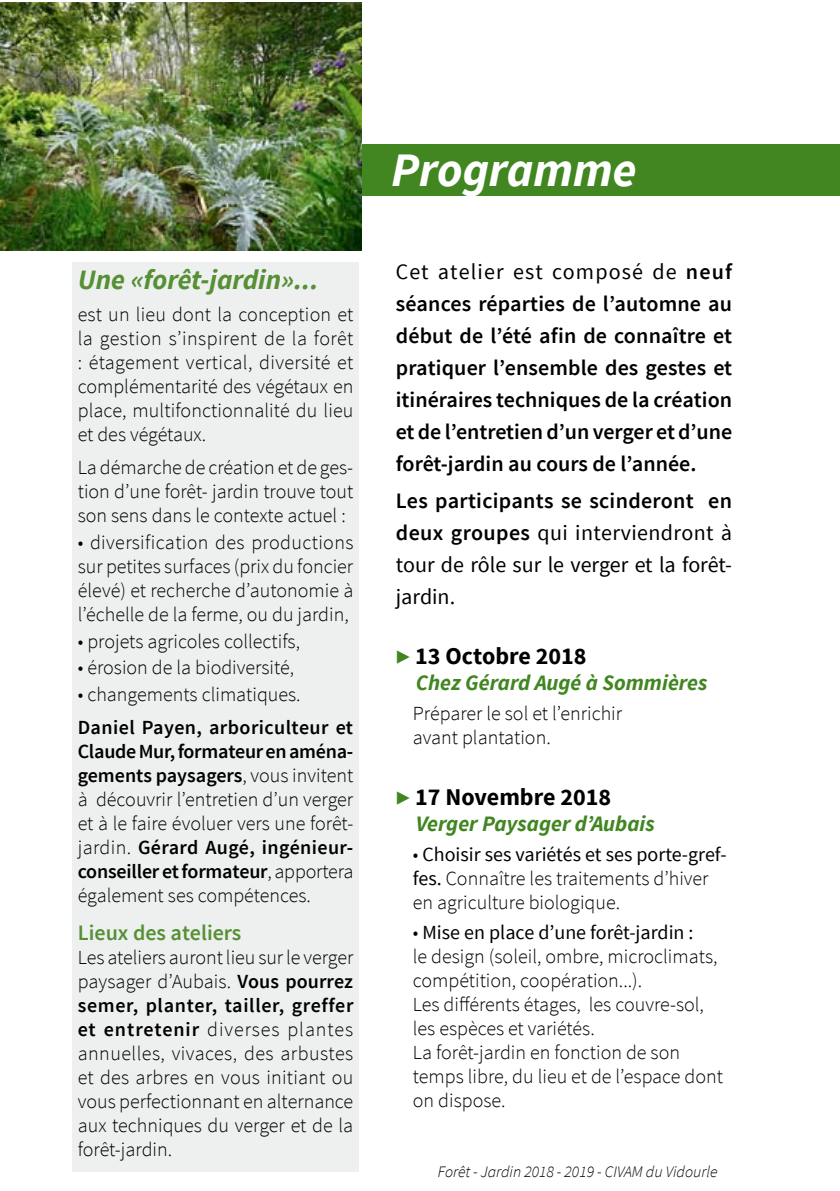
<style>
.page{position:relative;width:840px;height:1191px;background:#fff}
.page>*{position:absolute;margin:0;border:0;box-sizing:border-box;transform-origin:0 0}
.t1{font:italic 700 48px "Source Sans Pro";color:#fff}
.t2{font:italic 700 28px "Source Sans Pro";color:#569035}
.t3{font:700 24px "Source Sans Pro";color:#000}
.t4{font:600 22px/32px "Source Sans Pro";color:#000;text-align:justify}
.t5{font:22px/32px "Source Sans Pro";color:#000;text-align:justify}
.t6{font:italic 700 22px "Source Sans Pro";color:#418621}
.t7{font:600 22px "Source Sans Pro";color:#569035}
.t8{font:300 20px/24px "Source Sans Pro";color:#000;text-align:justify}
.t9{font:italic 300 16px "Source Sans Pro";color:#000}
.s1{font-weight:600}
.s2{font-weight:400}
.s3{color:#418621}
</style>
<div class="page">
<div style="left:72px;top:262px;width:287px;height:909px;background:#eeefef"></div>
<div style="left:357px;top:144px;width:482px;height:51px;background:#418621"></div>
<img style="left:0;top:2px;width:361px;height:248px">
<h2 class="t2" style="left:78px;top:261px;width:242px">Une «forêt-jardin»...</h2>
<p class="t8" style="left:78px;top:303px;width:277px">est un lieu dont la conception et la gestion s’inspirent de la forêt : étagement vertical, diversité et complémentarité des végétaux en place, multifonctionnalité du lieu et des végétaux.</p>
<p class="t8" style="left:78px;top:455px;width:277px">La démarche de création et de ges&shy;tion d’une forêt- jardin trouve tout son sens dans le contexte actuel :</p>
<p class="t8" style="left:78px;top:530px;width:277px">• diversification des productions sur petites surfaces (prix du foncier élevé) et recherche d’autonomie à l’échelle de la ferme, ou du jardin,</p>
<p class="t8" style="left:78px;top:629px;width:224px">• projets agricoles collectifs,</p>
<p class="t8" style="left:78px;top:656px;width:218px">• érosion de la biodiversité,</p>
<p class="t8" style="left:78px;top:682px;width:224px">• changements climatiques.</p>
<p class="t8" style="left:78px;top:715px;width:277px"><span class="s1">Daniel Payen, arboriculteur et Claude Mur, formateur en aména&shy;gements paysagers</span>, vous invitent à découvrir l’entretien d’un verger et à le faire évoluer vers une forêt&shy;jardin. <span class="s1">Gérard Augé, ingénieur&shy;conseiller et formateur</span>, apportera également ses compétences.</p>
<p class="t7" style="left:78px;top:918px;width:165px">Lieux des ateliers</p>
<p class="t8" style="left:78px;top:945px;width:277px">Les ateliers auront lieu sur le verger paysager d’Aubais. <span class="s1">Vous pourrez semer, planter, tailler, greffer et entretenir</span> diverses plantes annuelles, vivaces, des arbustes et des arbres en vous initiant ou vous perfectionnant en alternance aux techniques du verger et de la forêt-jardin.</p>
<h1 class="t1" style="left:391px;top:139px;width:247px">Programme</h1>
<p class="t4" style="left:395px;top:256px;width:338px"><span class="s2">Cet atelier est composé de</span> neuf séances réparties de l’automne au début de l’été afin de connaître et pratiquer l’ensemble des gestes et itinéraires techniques de la création et de l’entretien d’un verger et d’une forêt-jardin au cours de l’année.</p>
<p class="t5" style="left:395px;top:485px;width:338px"><span class="s1">Les participants se scinderont en deux groupes</span> qui interviendront à tour de rôle sur le verger et la forêt&shy;jardin.</p>
<p class="t3" style="left:395px;top:640px;width:192px"><span class="s3">▶</span> 13 Octobre 2018</p>
<p class="t6" style="left:415px;top:669px;width:293px">Chez Gérard Augé à Sommières</p>
<p class="t8" style="left:412px;top:701px;width:211px">Préparer le sol et l’enrichir avant plantation.</p>
<p class="t3" style="left:395px;top:781px;width:217px"><span class="s3">▶</span> 17 Novembre 2018</p>
<p class="t6" style="left:415px;top:810px;width:240px">Verger Paysager d’Aubais</p>
<p class="t8" style="left:412px;top:842px;width:315px;text-align:left">• <span class="s2">Choisir ses variétés et ses porte-gref&shy;fes.</span> Connaître les traitements d’hiver en agriculture biologique.</p>
<p class="t8" style="left:412px;top:920px;width:311px;text-align:left">• <span class="s2">Mise en place d’une forêt-jardin :<br></span>le design (soleil, ombre, microclimats, compétition, coopération...).<br>Les différents étages, les couvre-sol, les espèces et variétés.<br>La forêt-jardin en fonction de son temps libre, du lieu et de l’espace dont on dispose.</p>
<p class="t9" style="left:437px;top:1162px;width:281px">Forêt - Jardin 2018 - 2019 - CIVAM du Vidourle</p>
</div>
